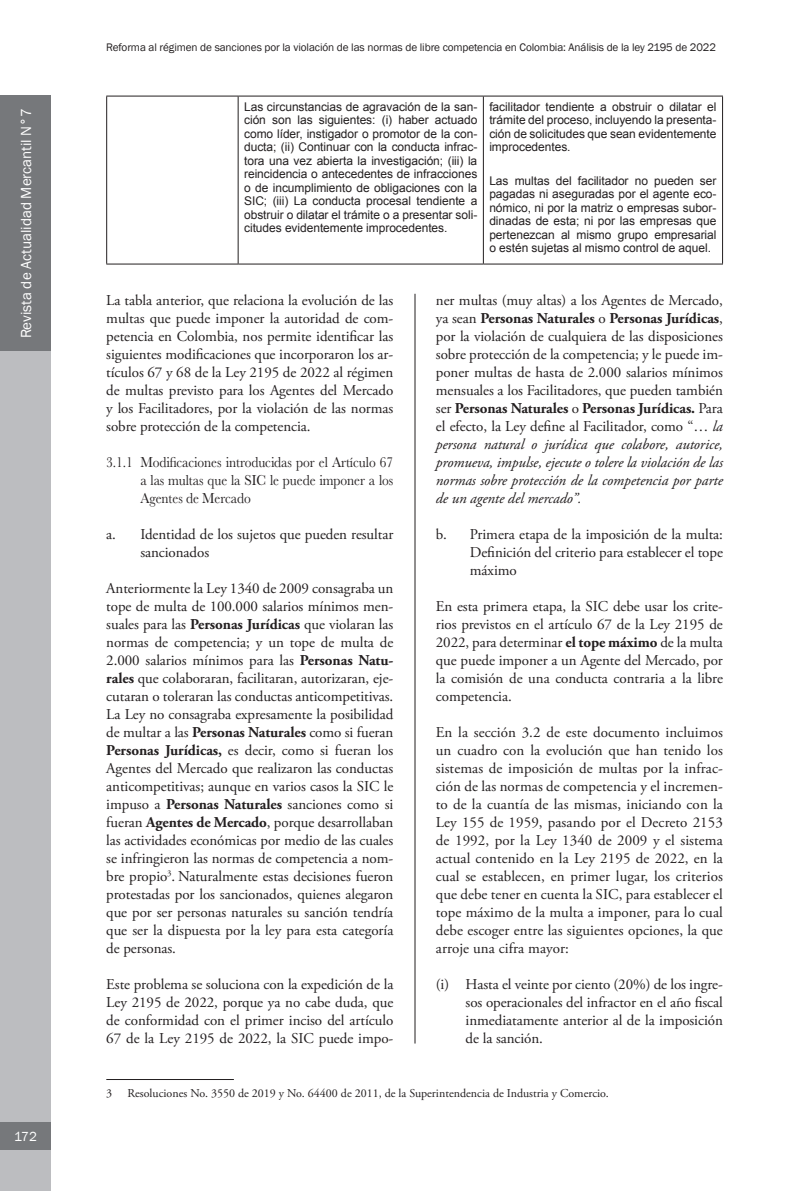
<style>
.page{position:relative;width:808px;height:1191px;background:#fff}
.page>*{position:absolute;margin:0;border:0;box-sizing:border-box;transform-origin:0 0}
.t1{font:15px/18px "Adobe Garamond Pro";letter-spacing:-.005em;color:#231f20;text-align:justify}
.t2{font:15px/18px "Baskerville MT Std";letter-spacing:-.005em;color:#231f20;text-align:justify;scale:.9 1}
.t3{font:15px "Franklin Gothic";color:#fff}
.t4{font:13.5px "Franklin Gothic";color:#fff}
.t5{font:12px/13.5px "Arial";letter-spacing:-.005em;color:#231f20;text-align:justify}
.t6{font:12px "Adobe Garamond Pro";color:#231f20}
.t7{font:11.25px "Franklin Gothic";letter-spacing:-.01em;color:#231f20}
.s1{font-weight:700}
.s2{font-style:italic}
</style>
<div class="page">
<div style="left:0;top:96px;width:51px;height:255px;background:#76787b"></div>
<div style="left:0;top:351px;width:51px;height:840px;background:#bcbdc0"></div>
<div style="left:0;top:1122px;width:51px;height:27px;background:#76787b"></div>
<hr style="left:415px;top:294px;width:1px;height:749px;background:#231f20">
<hr style="left:106px;top:96px;width:132px;height:1px;background:#231f20">
<hr style="left:106px;top:96px;width:1px;height:168px;background:#231f20">
<hr style="left:238px;top:96px;width:245px;height:1px;background:#231f20">
<hr style="left:238px;top:96px;width:1px;height:168px;background:#231f20">
<hr style="left:483px;top:96px;width:240px;height:1px;background:#231f20">
<hr style="left:483px;top:96px;width:1px;height:168px;background:#231f20">
<hr style="left:722px;top:96px;width:1px;height:168px;background:#231f20">
<hr style="left:106px;top:264px;width:132px;height:1px;background:#231f20">
<hr style="left:238px;top:264px;width:245px;height:1px;background:#231f20">
<hr style="left:483px;top:264px;width:240px;height:1px;background:#231f20">
<hr style="left:106px;top:1079px;width:128px;height:1px;background:#231f20">
<p class="t3" style="left:17px;top:338px;width:232px;rotate:-90deg">Revista de Actualidad Mercantil N°7</p>
<p class="t4" style="left:14px;top:1127px;width:24px">172</p>
<p class="t7" style="left:106px;top:40px;width:611px">Reforma al régimen de sanciones por la violación de las normas de libre competencia en Colombia: Análisis de la ley 2195 de 2022</p>
<p class="t5" style="left:244px;top:100px;width:235px">Las circunstancias de agravación de la san&shy;ción son las siguientes: (i) haber actuado como líder, instigador o promotor de la con&shy;ducta; (ii) Continuar con la conducta infrac&shy;tora una vez abierta la investigación; (iii) la reincidencia o antecedentes de infracciones o de incumplimiento de obligaciones con la SIC; (iii) La conducta procesal tendiente a obstruir o dilatar el trámite o a presentar soli&shy;citudes evidentemente improcedentes.</p>
<p class="t5" style="left:489px;top:100px;width:229px">facilitador tendiente a obstruir o dilatar el trámite del proceso, incluyendo la presenta&shy;ción de solicitudes que sean evidentemente improcedentes.</p>
<p class="t5" style="left:489px;top:174px;width:229px">Las multas del facilitador no pueden ser pagadas ni aseguradas por el agente eco&shy;nómico, ni por la matriz o empresas subor&shy;dinadas de esta; ni por las empresas que pertenezcan al mismo grupo empresarial o estén sujetas al mismo control de aquel.</p>
<p class="t1" style="left:106px;top:291px;width:289px">La tabla anterior, que relaciona la evolución de las multas que puede imponer la autoridad de com&shy;petencia en Colombia, nos permite identificar las siguientes modificaciones que incorporaron los ar&shy;tículos 67 y 68 de la Ley 2195 de 2022 al régimen de multas previsto para los Agentes del Mercado y los Facilitadores, por la violación de las normas sobre protección de la competencia.</p>
<p class="t2" style="left:140px;top:453px;width:283px;text-indent:-34px">3.1.1 Modificaciones introducidas por el Artículo 67 a las multas que la SIC le puede imponer a los Agentes de Mercado</p>
<p class="t1" style="left:140px;top:525px;width:255px;text-indent:-34px">a. Identidad de los sujetos que pueden resultar sancionados</p>
<p class="t1" style="left:106px;top:579px;width:289px">Anteriormente la Ley 1340 de 2009 consagraba un tope de multa de 100.000 salarios mínimos men&shy;suales para las <span class="s1">Personas Jurídicas</span> que violaran las normas de competencia; y un tope de multa de 2.000 salarios mínimos para las <span class="s1">Personas Natu&shy;rales</span> que colaboraran, facilitaran, autorizaran, eje&shy;cutaran o toleraran las conductas anticompetitivas.<br>La Ley no consagraba expresamente la posibilidad de multar a las <span class="s1">Personas Naturales</span> como si fueran <span class="s1">Personas Jurídicas,</span> es decir, como si fueran los Agentes del Mercado que realizaron las conductas anticompetitivas; aunque en varios casos la SIC le impuso a <span class="s1">Personas Naturales</span> sanciones como si fueran <span class="s1">Agentes de Mercado</span>, porque desarrollaban las actividades económicas por medio de las cuales se infringieron las normas de competencia a nom&shy;bre propio<sup>3</sup>. Naturalmente estas decisiones fueron protestadas por los sancionados, quienes alegaron que por ser personas naturales su sanción tendría que ser la dispuesta por la ley para esta categoría de personas.</p>
<p class="t1" style="left:106px;top:975px;width:289px">Este problema se soluciona con la expedición de la Ley 2195 de 2022, porque ya no cabe duda, que de conformidad con el primer inciso del artículo 67 de la Ley 2195 de 2022, la SIC puede impo-</p>
<p class="t1" style="left:436px;top:291px;width:289px">ner multas (muy altas) a los Agentes de Mercado, ya sean <span class="s1">Personas Naturales</span> o <span class="s1">Personas Jurídicas</span>, por la violación de cualquiera de las disposiciones sobre protección de la competencia; y le puede im&shy;poner multas de hasta de 2.000 salarios mínimos mensuales a los Facilitadores, que pueden también ser <span class="s1">Personas Naturales</span> o <span class="s1">Personas Jurídicas.</span> Para el efecto, la Ley define al Facilitador, como “… <span class="s2">la persona natural o jurídica que colabore, autorice, promueva, impulse, ejecute o tolere la violación de las normas sobre protección de la competencia por parte de un agente del mercado”.</span></p>
<p class="t1" style="left:470px;top:525px;width:255px;text-indent:-34px">b. Primera etapa de la imposición de la multa:<br>Definición del criterio para establecer el tope máximo</p>
<p class="t1" style="left:436px;top:597px;width:289px">En esta primera etapa, la SIC debe usar los crite&shy;rios previstos en el artículo 67 de la Ley 2195 de 2022, para determinar <span class="s1">el tope máximo</span> de la multa que puede imponer a un Agente del Mercado, por la comisión de una conducta contraria a la libre competencia.</p>
<p class="t1" style="left:436px;top:723px;width:289px">En la sección 3.2 de este documento incluimos un cuadro con la evolución que han tenido los sistemas de imposición de multas por la infrac&shy;ción de las normas de competencia y el incremen&shy;to de la cuantía de las mismas, iniciando con la Ley 155 de 1959, pasando por el Decreto 2153 de 1992, por la Ley 1340 de 2009 y el sistema actual contenido en la Ley 2195 de 2022, en la cual se establecen, en primer lugar, los criterios que debe tener en cuenta la SIC, para establecer el tope máximo de la multa a imponer, para lo cual debe escoger entre las siguientes opciones, la que arroje una cifra mayor:</p>
<p class="t1" style="left:466px;top:975px;width:259px;text-indent:-30px">(i) Hasta el veinte por ciento (20%) de los ingre&shy;sos operacionales del infractor en el año fiscal inmediatamente anterior al de la imposición de la sanción.</p>
<p class="t6" style="left:106px;top:1085px;width:7px">3</p>
<p class="t6" style="left:128px;top:1085px;width:483px">Resoluciones No. 3550 de 2019 y No. 64400 de 2011, de la Superintendencia de Industria y Comercio.</p>
</div>
